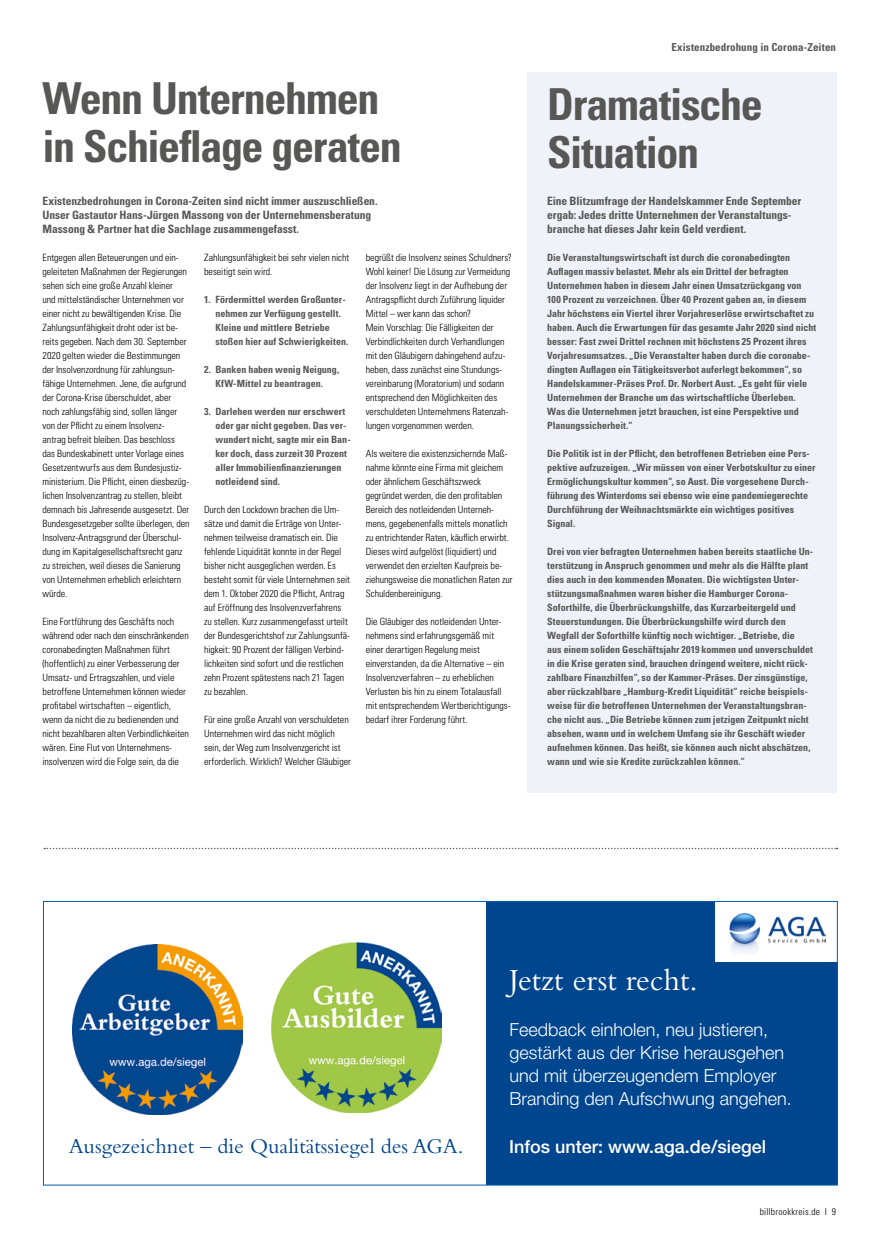
<style>
.page{position:relative;width:879px;height:1248px;background:#fff}
.page>*{position:absolute;margin:0;border:0;box-sizing:border-box;transform-origin:0 0}
.t1{font:700 condensed 44px/48px "Univers LT Std";letter-spacing:-.03em;color:#575756}
.t2{font:32px "Bembo Std";color:#fff}
.t3{font:22px "Bembo Std";color:#00468e}
.t4{font:300 18px/23px "Helvetica Neue LT Pro";color:#fff}
.t5{font:500 18px "Helvetica Neue LT Pro";color:#fff}
.t6{font:700 condensed 11.5px/14px "Univers LT Std";letter-spacing:-.005em;color:#575756}
.t7{font:700 condensed 11px "Univers LT Std";letter-spacing:.005em;color:#575756}
.t8{font:300 condensed 10px/14px "Univers LT Std";letter-spacing:-.005em;color:#000}
.t9{font:700 condensed 10px/14px "Univers LT Std";color:#575756}
.t10{font:300 condensed 9.5px "Univers LT Std";letter-spacing:.025em;color:#000}
</style>
<div class="page">
<div style="left:486px;top:901px;width:351px;height:283px;background:#00468e"></div>
<img style="left:72px;top:944px;width:170px;height:170px">
<img style="left:272px;top:942px;width:170px;height:170px">
<div style="left:715px;top:901px;width:122px;height:61px;background:#fff"></div>
<img style="left:729px;top:913px;width:96px;height:39px">
<div style="left:527px;top:72px;width:309px;height:721px;background:#f0f2fa"></div>
<svg style="left:44px;top:847px;width:793px;height:2px"></svg>
<h1 class="t1" style="left:43px;top:74px;width:361px">Wenn Unternehmen in Schieflage geraten</h1>
<p class="t6" style="left:43px;top:194px;width:336px">Existenzbedrohungen in Corona-Zeiten sind nicht immer auszuschließen.<br>Unser Gastautor Hans-Jürgen Massong von der Unternehmensberatung<br>Massong &amp; Partner hat die Sachlage zusammengefasst.</p>
<p class="t8" style="left:43px;top:250px;width:149px">Entgegen allen Beteuerungen und ein&shy;geleiteten Maßnahmen der Regierungen sehen sich eine große Anzahl kleiner<br>und mittelständischer Unternehmen vor einer nicht zu bewältigenden Krise. Die Zahlungsunfähigkeit droht oder ist be&shy;reits gegeben. Nach dem 30. September 2020 gelten wieder die Bestimmungen der Insolvenzordnung für zahlungsun&shy;fähige Unternehmen. Jene, die aufgrund der Corona-Krise überschuldet, aber noch zahlungsfähig sind, sollen länger von der Pflicht zu einem Insolvenz&shy;antrag befreit bleiben. Das beschloss das Bundeskabinett unter Vorlage eines Gesetzentwurfs aus dem Bundesjustiz&shy;ministerium. Die Pflicht, einen diesbezüg&shy;lichen Insolvenzantrag zu stellen, bleibt demnach bis Jahresende ausgesetzt. Der Bundesgesetzgeber sollte überlegen, den Insolvenz-Antragsgrund der Überschul&shy;dung im Kapitalgesellschaftsrecht ganz zu streichen, weil dieses die Sanierung von Unternehmen erheblich erleichtern würde.</p>
<p class="t8" style="left:43px;top:614px;width:148px">Eine Fortführung des Geschäfts noch während oder nach den einschränkenden coronabedingten Maßnahmen führt (hoffentlich) zu einer Verbesserung der Umsatz- und Ertragszahlen, und viele betroffene Unternehmen können wieder profitabel wirtschaften – eigentlich, wenn da nicht die zu bedienenden und nicht bezahlbaren alten Verbindlichkeiten wären. Eine Flut von Unternehmens&shy;insolvenzen wird die Folge sein, da die</p>
<p class="t8" style="left:204px;top:250px;width:147px">Zahlungsunfähigkeit bei sehr vielen nicht beseitigt sein wird.</p>
<p class="t9" style="left:215px;top:292px;width:134px;text-indent:-11px">1. Fördermittel werden Großunter&shy;nehmen zur Verfügung gestellt.<br>Kleine und mittlere Betriebe stoßen hier auf Schwierigkeiten.</p>
<p class="t9" style="left:204px;top:362px;width:137px;text-align:center">2. Banken haben wenig Neigung,<br>KfW-Mittel zu beantragen.</p>
<p class="t9" style="left:215px;top:404px;width:137px;text-indent:-11px">3. Darlehen werden nur erschwert oder gar nicht gegeben. Das ver&shy;wundert nicht, sagte mir ein Ban&shy;ker doch, dass zurzeit 30 Prozent aller Immobilienfinanzierungen notleidend sind.</p>
<p class="t8" style="left:204px;top:502px;width:147px">Durch den Lockdown brachen die Um&shy;sätze und damit die Erträge von Unter&shy;nehmen teilweise dramatisch ein. Die fehlende Liquidität konnte in der Regel bisher nicht ausgeglichen werden. Es besteht somit für viele Unternehmen seit dem 1. Oktober 2020 die Pflicht, Antrag auf Eröffnung des Insolvenzverfahrens zu stellen. Kurz zusammengefasst urteilt der Bundesgerichtshof zur Zahlungsunfä&shy;higkeit: 90 Prozent der fälligen Verbind&shy;lichkeiten sind sofort und die restlichen zehn Prozent spätestens nach 21 Tagen zu bezahlen.</p>
<p class="t8" style="left:204px;top:712px;width:148px">Für eine große Anzahl von verschuldeten Unternehmen wird das nicht möglich sein, der Weg zum Insolvenzgericht ist erforderlich. Wirklich? Welcher Gläubiger</p>
<p class="t8" style="left:366px;top:250px;width:147px">begrüßt die Insolvenz seines Schuldners?<br>Wohl keiner! Die Lösung zur Vermeidung der Insolvenz liegt in der Aufhebung der Antragspflicht durch Zuführung liquider Mittel – wer kann das schon?<br>Mein Vorschlag: Die Fälligkeiten der Verbindlichkeiten durch Verhandlungen mit den Gläubigern dahingehend aufzu&shy;heben, dass zunächst eine Stundungs&shy;vereinbarung (Moratorium) und sodann entsprechend den Möglichkeiten des verschuldeten Unternehmens Ratenzah&shy;lungen vorgenommen werden.</p>
<p class="t8" style="left:366px;top:446px;width:148px">Als weitere die existenzsichernde Maß&shy;nahme könnte eine Firma mit gleichem oder ähnlichem Geschäftszweck gegründet werden, die den profitablen Bereich des notleidenden Unterneh&shy;mens, gegebenenfalls mittels monatlich zu entrichtender Raten, käuflich erwirbt.<br>Dieses wird aufgelöst (liquidiert) und verwendet den erzielten Kaufpreis be&shy;ziehungsweise die monatlichen Raten zur Schuldenbereinigung.</p>
<p class="t8" style="left:366px;top:614px;width:146px">Die Gläubiger des notleidenden Unter&shy;nehmens sind erfahrungsgemäß mit einer derartigen Regelung meist einverstanden, da die Alternative – ein Insolvenzverfahren – zu erheblichen Verlusten bis hin zu einem Totalausfall mit entsprechendem Wertberichtigungs&shy;bedarf ihrer Forderung führt.</p>
<p class="t7" style="left:671px;top:40px;width:166px">Existenzbedrohung in Corona-Zeiten</p>
<h1 class="t1" style="left:547px;top:81px;width:217px">Dramatische<br>Situation</h1>
<p class="t6" style="left:547px;top:194px;width:255px">Eine Blitzumfrage der Handelskammer Ende September ergab: Jedes dritte Unternehmen der Veranstaltungs&shy;branche hat dieses Jahr kein Geld verdient.</p>
<p class="t9" style="left:547px;top:250px;width:271px">Die Veranstaltungswirtschaft ist durch die coronabedingten Auflagen massiv belastet. Mehr als ein Drittel der befragten Unternehmen haben in diesem Jahr einen Umsatzrückgang von 100 Prozent zu verzeichnen. Über 40 Prozent gaben an, in diesem Jahr höchstens ein Viertel ihrer Vorjahreserlöse erwirtschaftet zu haben. Auch die Erwartungen für das gesamte Jahr 2020 sind nicht besser: Fast zwei Drittel rechnen mit höchstens 25 Prozent ihres Vorjahresumsatzes. „Die Veranstalter haben durch die coronabe&shy;dingten Auflagen ein Tätigkeitsverbot auferlegt bekommen“, so Handelskammer-Präses Prof. Dr. Norbert Aust. „Es geht für viele Unternehmen der Branche um das wirtschaftliche Überleben.<br>Was die Unternehmen jetzt brauchen, ist eine Perspektive und Planungssicherheit.“</p>
<p class="t9" style="left:547px;top:446px;width:270px">Die Politik ist in der Pflicht, den betroffenen Betrieben eine Pers&shy;pektive aufzuzeigen. „Wir müssen von einer Verbotskultur zu einer Ermöglichungskultur kommen“, so Aust. Die vorgesehene Durch&shy;führung des Winterdoms sei ebenso wie eine pandemiegerechte Durchführung der Weihnachtsmärkte ein wichtiges positives Signal.</p>
<p class="t9" style="left:547px;top:544px;width:267px">Drei von vier befragten Unternehmen haben bereits staatliche Un&shy;terstützung in Anspruch genommen und mehr als die Hälfte plant dies auch in den kommenden Monaten. Die wichtigsten Unter&shy;stützungsmaßnahmen waren bisher die Hamburger Corona-Soforthilfe, die Überbrückungshilfe, das Kurzarbeitergeld und Steuerstundungen. Die Überbrückungshilfe wird durch den Wegfall der Soforthilfe künftig noch wichtiger. „Betriebe, die<br>aus einem soliden Geschäftsjahr 2019 kommen und unverschuldet in die Krise geraten sind, brauchen dringend weitere, nicht rück&shy;zahlbare Finanzhilfen“, so der Kammer-Präses. Der zinsgünstige, aber rückzahlbare „Hamburg-Kredit Liquidität“ reiche beispiels&shy;weise für die betroffenen Unternehmen der Veranstaltungsbran&shy;che nicht aus. „Die Betriebe können zum jetzigen Zeitpunkt nicht absehen, wann und in welchem Umfang sie ihr Geschäft wieder aufnehmen können. Das heißt, sie können auch nicht abschätzen, wann und wie sie Kredite zurückzahlen können.“</p>
<h2 class="t2" style="left:509px;top:961px;width:190px">Jetzt erst recht.</h2>
<h3 class="t4" style="left:509px;top:1017px;width:284px">Feedback einholen, neu justieren, gestärkt aus der Krise herausgehen und mit überzeugendem Employer Branding den Aufschwung angehen.</h3>
<h3 class="t3" style="left:69px;top:1133px;width:396px">Ausgezeichnet – die Qualitätssiegel des AGA.</h3>
<h3 class="t5" style="left:509px;top:1135px;width:258px">Infos unter: www.aga.de/siegel</h3>
<p class="t10" style="left:760px;top:1205px;width:78px">billbrookkreis.de I 9</p>
</div>
